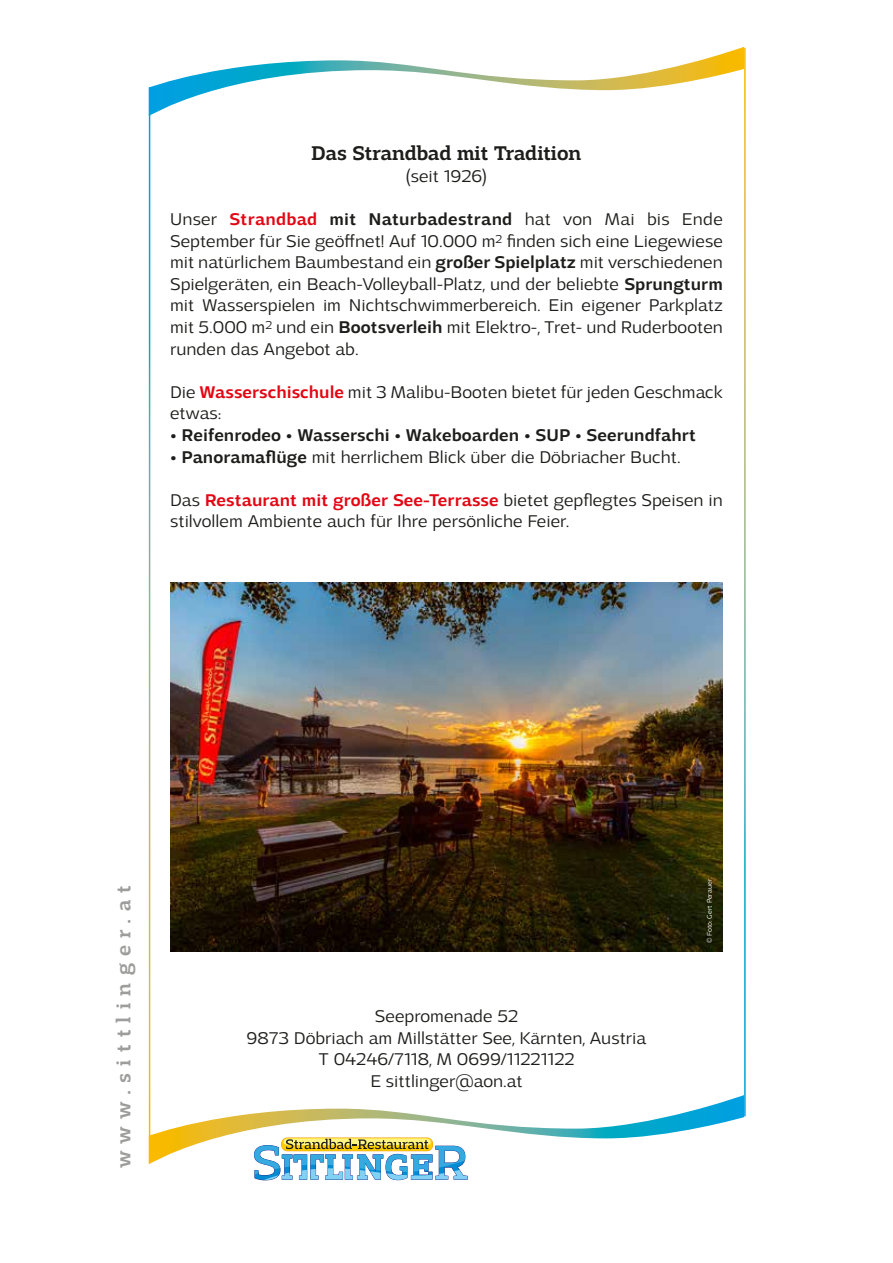
<style>
.page{position:relative;width:893px;height:1263px;background:#fff}
.page>*{position:absolute;margin:0;border:0;box-sizing:border-box;transform-origin:0 0}
.t1{font:500 21px "Adria Slab";color:#1d1d1b}
.t2{font:500 21px "Adria Slab";letter-spacing:.35em;color:#9d9d9c}
.t3{font:300 18px/21.6px "Adria Grotesk";color:#1d1d1b}
.t4{font:500 18px "Adria Grotesk";color:#1d1d1b}
.t5{font:300 7.2px "Adria Grotesk";color:#fff}
.s1{font-weight:500;color:#e30613}
.s2{font-weight:500}
</style>
<div class="page">
<svg style="left:149px;top:1095px;width:595px;height:85px"></svg>
<svg style="left:150px;top:47px;width:594px;height:69px"></svg>
<hr style="left:149px;top:87px;width:1px;height:1076px;background:#fff">
<img style="left:170px;top:583px;width:553px;height:368px">
<p class="t1" style="left:312px;top:141px;width:271px">Das Strandbad mit Tradition</p>
<p class="t3" style="left:406px;top:165px;width:83px">(seit 1926)</p>
<p class="t3" style="left:170px;top:208px;width:554px;text-align:justify">Unser <span class="s1">Strandbad</span> <span class="s2">mit Naturbadestrand</span> hat von Mai bis Ende September für Sie geöffnet! Auf 10.000 m<sup>2</sup> finden sich eine Liegewiese mit natürlichem Baumbestand ein <span class="s2">großer Spielplatz</span> mit verschiedenen Spielgeräten, ein Beach-Volleyball-Platz, und der beliebte <span class="s2">Sprungturm </span>mit Wasserspielen im Nichtschwimmerbereich. Ein eigener Parkplatz mit 5.000 m<sup>2</sup> und ein <span class="s2">Bootsverleih</span> mit Elektro-, Tret- und Ruderbooten runden das Angebot ab.</p>
<p class="t3" style="left:170px;top:381px;width:554px">Die <span class="s1">Wasserschischule</span> mit 3 Malibu-Booten bietet für jeden Geschmack etwas:</p>
<p class="t4" style="left:170px;top:425px;width:527px">• Reifenrodeo • Wasserschi • Wakeboarden • SUP • Seerundfahrt</p>
<p class="t3" style="left:170px;top:446px;width:512px"><span class="s2">• Panoramaflüge</span> mit herrlichem Blick über die Döbriacher Bucht.</p>
<p class="t3" style="left:170px;top:489px;width:554px">Das <span class="s1">Restaurant mit großer See-Terrasse</span> bietet gepflegtes Speisen in stilvollem Ambiente auch für Ihre persönliche Feier.</p>
<p class="t2" style="left:111px;top:1168px;width:284px;rotate:-90deg">www.sittlinger.at</p>
<p class="t3" style="left:247px;top:1005px;width:401px;text-align:center">Seepromenade 52<br>9873 Döbriach am Millstätter See, Kärnten, Austria<br>T 04246/7118, M 0699/11221122<br>E sittlinger@aon.at</p>
<p class="t5" style="left:705px;top:943px;width:66px;rotate:-90deg">© Foto: Gert Perauer</p>
</div>
